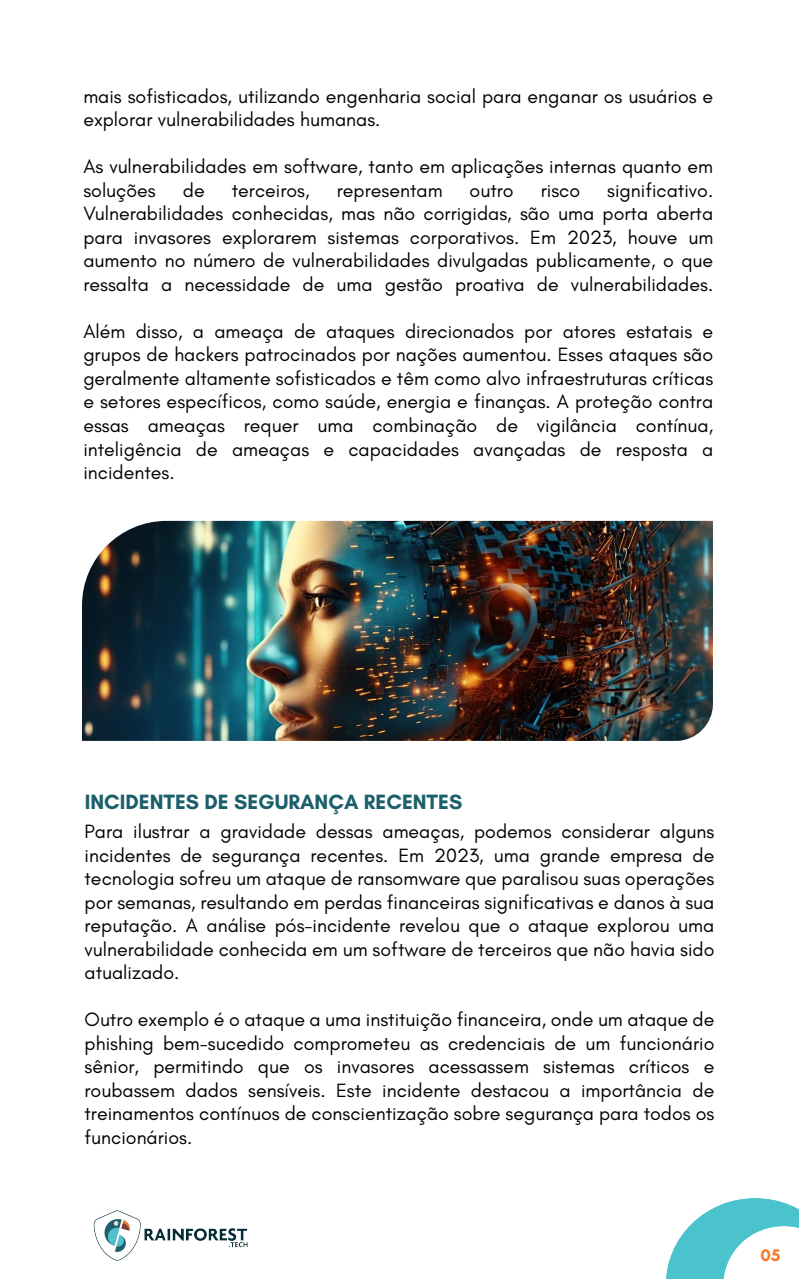
<style>
.page{position:relative;width:799px;height:1279px;background:#fff}
.page>*{position:absolute;margin:0;border:0;box-sizing:border-box;transform-origin:0 0}
.t1{font:700 21.08px "Glacial Indifference";color:#1b5f6a}
.t2{font:19.6px/23.5px "Glacial Indifference";color:#000001;text-align:justify}
.t3{font:700 17.08px "Glacial Indifference";color:#f47928}
</style>
<div class="page">
<svg style="left:666px;top:1198px;width:133px;height:81px"></svg>
<img style="left:82px;top:521px;width:631px;height:220px">
<img style="left:93px;top:1210px;width:155px;height:51px">
<p class="t2" style="left:83px;top:85px;width:631px">mais sofisticados, utilizando engenharia social para enganar os usuários e explorar vulnerabilidades humanas.</p>
<p class="t2" style="left:83px;top:155px;width:631px">As vulnerabilidades em software, tanto em aplicações internas quanto em soluções</p>
<p class="t2" style="left:83px;top:179px;width:631px;text-indent:524px">significativo.<br>Vulnerabilidades conhecidas, mas não corrigidas, são uma porta aberta para invasores explorarem sistemas corporativos. Em 2023, houve um aumento no número de vulnerabilidades divulgadas publicamente, o que ressalta a necessidade de uma gestão proativa de vulnerabilidades.</p>
<p class="t2" style="left:83px;top:320px;width:631px">Além disso, a ameaça de ataques direcionados por atores estatais e grupos de hackers patrocinados por nações aumentou. Esses ataques são geralmente altamente sofisticados e têm como alvo infraestruturas críticas e setores específicos, como saúde, energia e finanças. A proteção contra essas ameaças requer uma combinação de vigilância contínua, inteligência de ameaças e capacidades avançadas de resposta a incidentes.</p>
<p class="t2" style="left:183px;top:179px;width:23px">de</p>
<p class="t2" style="left:232px;top:179px;width:79px">terceiros,</p>
<p class="t2" style="left:337px;top:179px;width:107px">representam</p>
<p class="t2" style="left:470px;top:179px;width:46px">outro</p>
<p class="t2" style="left:541px;top:179px;width:41px">risco</p>
<p class="t1" style="left:85px;top:789px;width:379px">INCIDENTES DE SEGURANÇA RECENTES</p>
<p class="t2" style="left:85px;top:820px;width:631px">Para ilustrar a gravidade dessas ameaças, podemos considerar alguns incidentes de segurança recentes. Em 2023, uma grande empresa de tecnologia sofreu um ataque de ransomware que paralisou suas operações por semanas, resultando em perdas financeiras significativas e danos à sua reputação. A análise pós-incidente revelou que o ataque explorou uma vulnerabilidade conhecida em um software de terceiros que não havia sido atualizado.</p>
<p class="t2" style="left:85px;top:1008px;width:631px">Outro exemplo é o ataque a uma instituição financeira, onde um ataque de phishing bem-sucedido comprometeu as credenciais de um funcionário sênior, permitindo que os invasores acessassem sistemas críticos e roubassem dados sensíveis. Este incidente destacou a importância de treinamentos contínuos de conscientização sobre segurança para todos os funcionários.</p>
<p class="t3" style="left:760px;top:1245px;width:21px">05</p>
</div>
